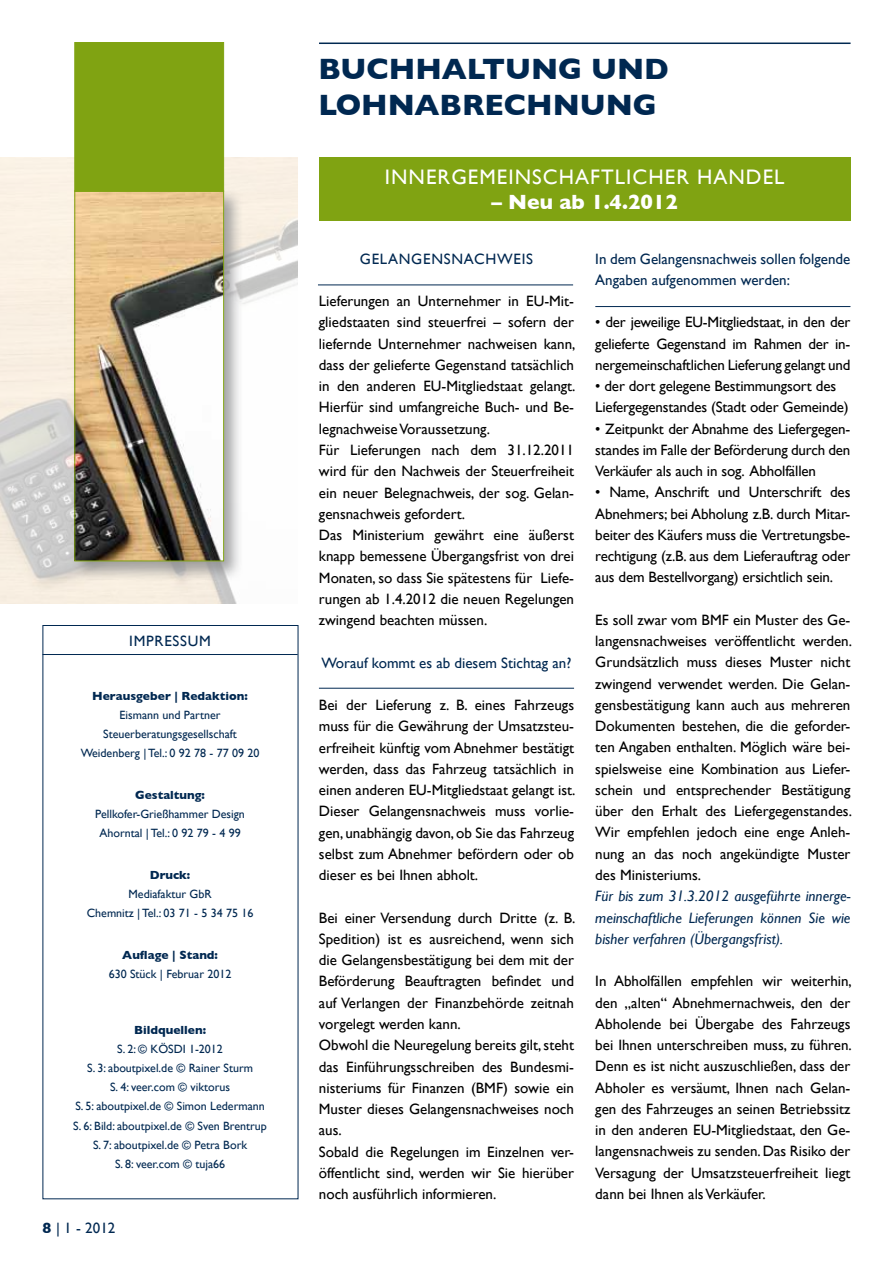
<style>
.page{position:relative;width:893px;height:1263px;background:#fff}
.page>*{position:absolute;margin:0;border:0;box-sizing:border-box;transform-origin:0 0}
.t1{font:700 30px/36px "Gill Sans";color:#002851}
.t2{font:21px "Gill Sans";letter-spacing:.05em;color:#fff}
.t3{font:700 21px "Gill Sans";color:#fff}
.t4{font:15px/21.3px "Gill Sans";color:#000;text-align:justify}
.t5{font:15px/21.3px "Gill Sans";color:#002851}
.t6{font:italic 15px/21.3px "Gill Sans";color:#002851;text-align:justify}
.t7{font:12px/19px "Gill Sans";color:#002851;text-align:center}
.t8{font:700 12px "Gill Sans";color:#002851}
.s1{font-weight:700}
</style>
<div class="page">
<img style="left:0;top:157px;width:298px;height:447px">
<div style="left:71px;top:187px;width:173px;height:394px;background:#87888a;opacity:.75"></div>
<img style="left:76px;top:193px;width:146px;height:366px">
<div style="left:74px;top:191px;width:150px;height:370px;border:1px solid #80a312"></div>
<hr style="left:319px;top:43px;width:532px;height:1px;background:#002851">
<div style="left:74px;top:42px;width:150px;height:150px;background:#80a312;border:1px solid #80a312"></div>
<hr style="left:43px;top:654px;width:255px;height:1px;background:#002851">
<div style="left:319px;top:157px;width:531px;height:64px;background:#80a312"></div>
<hr style="left:318px;top:285px;width:255px;height:1px;background:#002851">
<hr style="left:319px;top:688px;width:255px;height:1px;background:#002851">
<hr style="left:595px;top:306px;width:255px;height:1px;background:#002851">
<p class="t5" style="left:129px;top:630px;width:15px">Impressum</p>
<p class="t8" style="left:92px;top:689px;width:157px">Herausgeber | Redaktion:</p>
<p class="t7" style="left:81px;top:705px;width:180px">Eismann und Partner<br>Steuerberatungsgesellschaft<br>Weidenberg | Tel.: 0 92 78 - 77 09 20</p>
<p class="t8" style="left:135px;top:788px;width:71px">Gestaltung:</p>
<p class="t7" style="left:95px;top:804px;width:151px">Pellkofer-Grießhammer Design<br>Ahorntal | Tel.: 0 92 79 - 4 99</p>
<p class="t8" style="left:150px;top:868px;width:42px">Druck:</p>
<p class="t7" style="left:87px;top:884px;width:168px">Mediafaktur GbR<br>Chemnitz | Tel.: 03 71 - 5 34 75 16</p>
<p class="t8" style="left:122px;top:948px;width:97px">Auflage | Stand:</p>
<p class="t7" style="left:109px;top:964px;width:124px">630 Stück | Februar 2012</p>
<p class="t8" style="left:134px;top:1023px;width:73px">Bildquellen:</p>
<p class="t7" style="left:73px;top:1040px;width:195px">S. 2: © KÖSDI 1-2012<br>S. 3: aboutpixel.de © Rainer Sturm<br>S. 4: veer.com © viktorus<br>S. 5: aboutpixel.de © Simon Ledermann<br>S. 6: Bild: aboutpixel.de © Sven Brentrup<br>S. 7: aboutpixel.de © Petra Bork<br>S. 8: veer.com © tuja66</p>
<p class="t5" style="left:43px;top:1217px;width:74px"><span class="s1">8</span>|1-2012</p>
<h1 class="t1" style="left:318px;top:51px;width:352px">BUCHHALTUNG UND<br>LOHNABRECHNUNG</h1>
<h2 class="t2" style="left:385px;top:164px;width:21px">Innergemeins</h2>
<h2 class="t2" style="left:543px;top:164px;width:29px">chaftli</h2>
<h2 class="t2" style="left:632px;top:164px;width:27px">cher</h2>
<h2 class="t2" style="left:697px;top:164px;width:32px">Handel</h2>
<h2 class="t3" style="left:491px;top:190px;width:188px">– Neu ab 1.4.2012</h2>
<p class="t5" style="left:360px;top:248px;width:23px">Gelangensna</p>
<p class="t5" style="left:474px;top:248px;width:22px">chweis</p>
<p class="t4" style="left:319px;top:290px;width:258px;text-align:left">Lieferungen an Unternehmer in EU-Mit&shy;gliedstaaten sind steuerfrei – sofern der liefernde Unternehmer nachweisen kann, dass der gelieferte Gegenstand tatsächlich in den anderen EU-Mitgliedstaat gelangt.<br>Hierfür sind umfangreiche Buch- und Be&shy;legnachweiseVoraussetzung.<br>Für Lieferungen nach dem 31.12.2011 wird für den Nachweis der Steuerfreiheit ein neuer Belegnachweis, der sog. Gelan&shy;gensnachweis gefordert.<br>Das Ministerium gewährt eine äußerst knapp bemessene Übergangsfrist von drei Monaten, so dass Sie spätestens für Liefe&shy;rungen ab 1.4.2012 die neuen Regelungen zwingend beachten müssen.</p>
<p class="t5" style="left:322px;top:652px;width:251px">Worauf kommt es ab diesem Stichtag an?</p>
<p class="t4" style="left:319px;top:694px;width:258px">Bei der Lieferung z. B. eines Fahrzeugs muss für die Gewährung der Umsatzsteu&shy;erfreiheit künftig vom Abnehmer bestätigt werden, dass das Fahrzeug tatsächlich in einen anderen EU-Mitgliedstaat gelangt ist.<br>Dieser Gelangensnachweis muss vorlie&shy;gen, unabhängig davon,ob Sie das Fahrzeug selbst zum Abnehmer befördern oder ob dieser es bei Ihnen abholt.</p>
<p class="t4" style="left:319px;top:907px;width:258px;text-align:left">Bei einer Versendung durch Dritte (z. B.<br>Spedition) ist es ausreichend, wenn sich die Gelangensbestätigung bei dem mit der Beförderung Beauftragten befindet und auf Verlangen der Finanzbehörde zeitnah vorgelegt werden kann.<br>Obwohl die Neuregelung bereits gilt,steht das Einführungsschreiben des Bundesmi&shy;nisteriums für Finanzen (BMF) sowie ein Muster dieses Gelangensnachweises noch aus.<br>Sobald die Regelungen im Einzelnen ver&shy;öffentlicht sind, werden wir Sie hierüber noch ausführlich informieren.</p>
<p class="t5" style="left:595px;top:248px;width:257px">In dem Gelangensnachweis sollen folgende<br>Angaben aufgenommen werden:</p>
<p class="t4" style="left:595px;top:311px;width:257px">• der jeweilige EU-Mitgliedstaat, in den der gelieferte Gegenstand im Rahmen der in&shy;nergemeinschaftlichen Lieferung gelangt und</p>
<p class="t4" style="left:595px;top:375px;width:255px">• der dort gelegene Bestimmungsort des<br>Liefergegenstandes (Stadt oder Gemeinde)</p>
<p class="t4" style="left:595px;top:418px;width:257px">• Zeitpunkt der Abnahme des Liefergegen&shy;standes im Falle der Beförderung durch den Verkäufer als auch in sog. Abholfällen</p>
<p class="t4" style="left:595px;top:481px;width:257px">• Name, Anschrift und Unterschrift des Abnehmers; bei Abholung z.B. durch Mitar&shy;beiter des Käufers muss die Vertretungsbe&shy;rechtigung (z.B. aus dem Lieferauftrag oder aus dem Bestellvorgang) ersichtlich sein.</p>
<p class="t4" style="left:595px;top:609px;width:258px">Es soll zwar vom BMF ein Muster des Ge&shy;langensnachweises veröffentlicht werden.<br>Grundsätzlich muss dieses Muster nicht zwingend verwendet werden. Die Gelan&shy;gensbestätigung kann auch aus mehreren Dokumenten bestehen, die die geforder&shy;ten Angaben enthalten. Möglich wäre bei&shy;spielsweise eine Kombination aus Liefer&shy;schein und entsprechender Bestätigung über den Erhalt des Liefergegenstandes.<br>Wir empfehlen jedoch eine enge Anleh&shy;nung an das noch angekündigte Muster des Ministeriums.</p>
<p class="t6" style="left:595px;top:885px;width:257px">Für bis zum 31.3.2012 ausgeführte innerge&shy;meinschaftliche Lieferungen können Sie wie bisher verfahren (Übergangsfrist).</p>
<p class="t4" style="left:595px;top:970px;width:258px">In Abholfällen empfehlen wir weiterhin, den „alten“ Abnehmernachweis, den der Abholende bei Übergabe des Fahrzeugs bei Ihnen unterschreiben muss, zu führen.<br>Denn es ist nicht auszuschließen, dass der Abholer es versäumt, Ihnen nach Gelan&shy;gen des Fahrzeuges an seinen Betriebssitz in den anderen EU-Mitgliedstaat, den Ge&shy;langensnachweis zu senden.Das Risiko der Versagung der Umsatzsteuerfreiheit liegt dann bei Ihnen alsVerkäufer.</p>
</div>
